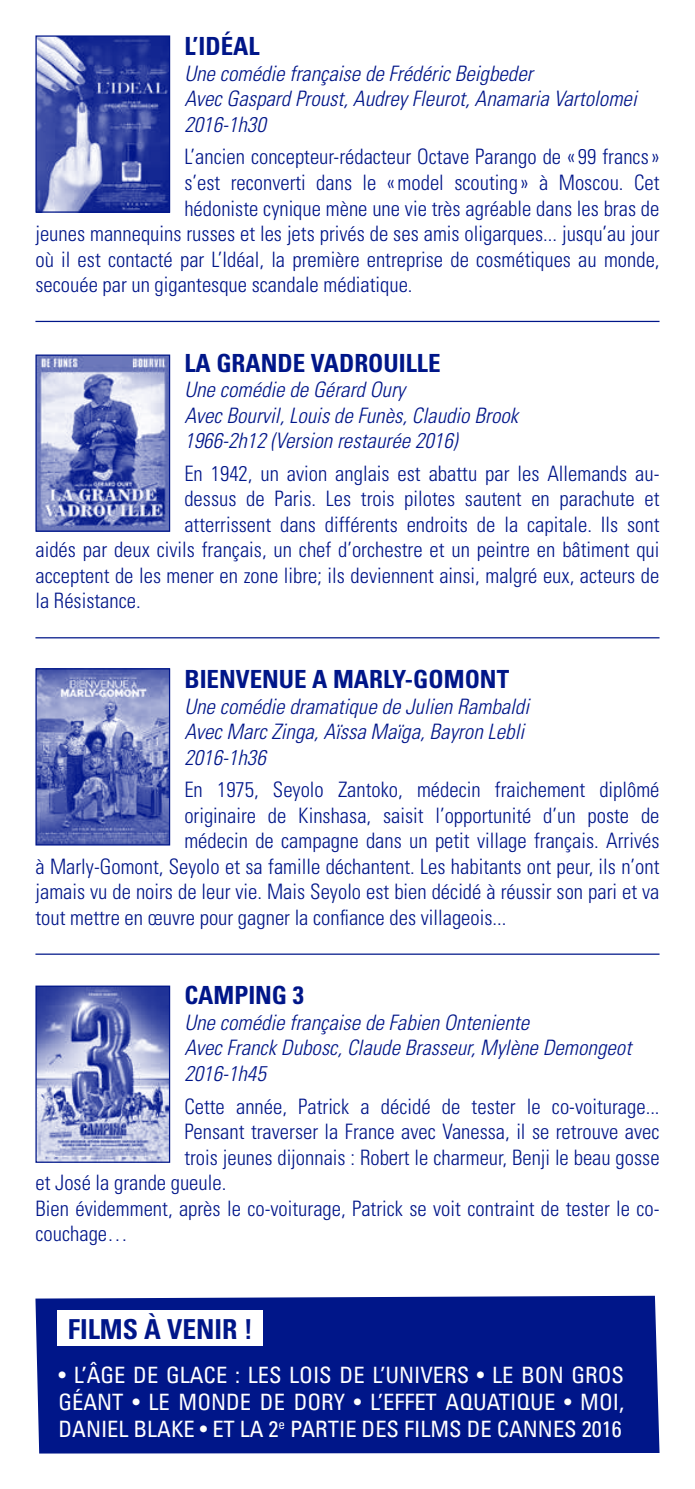
<style>
.page{position:relative;width:695px;height:1489px;background:#fff}
.page>*{position:absolute;margin:0;border:0;box-sizing:border-box;transform-origin:0 0}
.t1{font:700 condensed 27.5px "Univers";color:#001689}
.t2{font:700 condensed 25px "Univers";color:#001689}
.t3{font:condensed 22.5px/27px "Univers";color:#fff;text-align:justify}
.t4{font:300 condensed 21.25px "Univers";color:#001689}
.t5{font:italic 300 condensed 21.25px/25.5px "Univers";color:#001689}
</style>
<div class="page">
<hr style="left:35px;top:321px;width:624px;height:1px;background:#001689">
<hr style="left:35px;top:637px;width:624px;height:1px;background:#001689">
<hr style="left:35px;top:953px;width:624px;height:1px;background:#001689">
<hr style="left:694px;top:0;width:1px;height:1228px;background:#e6e8f3">
<img style="left:37px;top:356px;width:131px;height:173px">
<div style="left:35px;top:354px;width:135px;height:177px;border:1px solid #001689"></div>
<img style="left:37px;top:670px;width:131px;height:173px">
<div style="left:35px;top:668px;width:135px;height:177px;border:1px solid #001689"></div>
<img style="left:37px;top:987px;width:131px;height:173px">
<div style="left:35px;top:985px;width:135px;height:177px;border:1px solid #001689"></div>
<img style="left:37px;top:37px;width:131px;height:174px">
<div style="left:35px;top:35px;width:135px;height:178px;border:1px solid #001689"></div>
<div style="left:35px;top:1295px;width:625px;height:159px;background:#001689"></div>
<div style="left:58px;top:1310px;width:205px;height:35px;background:#fff"></div>
<p class="t2" style="left:184px;top:31px;width:77px">L’IDÉAL</p>
<p class="t5" style="left:184px;top:61px;width:454px">Une comédie française de Frédéric Beigbeder<br>Avec Gaspard Proust, Audrey Fleurot, Anamaria Vartolomei<br>2016-1h30</p>
<p class="t4" style="left:184px;top:144px;width:476px">L’ancien concepteur-rédacteur Octave Parango de « 99 francs»</p>
<p class="t4" style="left:184px;top:170px;width:476px">s’est reconverti dans le «model scouting » à Moscou. Cet</p>
<p class="t4" style="left:184px;top:195px;width:476px">hédoniste cynique mène une vie très agréable dans les bras de</p>
<p class="t4" style="left:35px;top:221px;width:625px">jeunes mannequins russes et les jets privés de ses amis oligarques... jusqu’au jour</p>
<p class="t4" style="left:35px;top:246px;width:625px">où il est contacté par L’Idéal, la première entreprise de cosmétiques au monde,</p>
<p class="t4" style="left:35px;top:272px;width:378px">secouée par un gigantesque scandale médiatique.</p>
<p class="t2" style="left:184px;top:347px;width:258px">LA GRANDE VADROUILLE</p>
<p class="t5" style="left:184px;top:377px;width:335px">Une comédie de Gérard Oury<br>Avec Bourvil, Louis de Funès, Claudio Brook<br>1966-2h12 (Version restaurée 2016)</p>
<p class="t4" style="left:184px;top:460px;width:476px">En 1942, un avion anglais est abattu par les Allemands au-</p>
<p class="t4" style="left:184px;top:486px;width:476px">dessus de Paris. Les trois pilotes sautent en parachute et</p>
<p class="t4" style="left:184px;top:511px;width:476px">atterrissent dans différents endroits de la capitale. Ils sont</p>
<p class="t4" style="left:35px;top:537px;width:625px">aidés par deux civils français, un chef d’orchestre et un peintre en bâtiment qui</p>
<p class="t4" style="left:35px;top:562px;width:625px">acceptent de les mener en zone libre; ils deviennent ainsi, malgré eux, acteurs de</p>
<p class="t4" style="left:35px;top:588px;width:107px">la Résistance.</p>
<p class="t2" style="left:184px;top:663px;width:326px">BIENVENUE A MARLY-GOMONT</p>
<p class="t5" style="left:184px;top:693px;width:346px">Une comédie dramatique de Julien Rambaldi<br>Avec Marc Zinga, Aïssa Maïga, Bayron Lebli<br>2016-1h36</p>
<p class="t4" style="left:184px;top:777px;width:476px">En 1975, Seyolo Zantoko, médecin fraichement diplômé</p>
<p class="t4" style="left:184px;top:802px;width:476px">originaire de Kinshasa, saisit l’opportunité d’un poste de</p>
<p class="t4" style="left:184px;top:828px;width:476px">médecin de campagne dans un petit village français. Arrivés</p>
<p class="t4" style="left:35px;top:853px;width:625px">à Marly-Gomont, Seyolo et sa famille déchantent. Les habitants ont peur, ils n’ont</p>
<p class="t4" style="left:35px;top:879px;width:625px">jamais vu de noirs de leur vie. Mais Seyolo est bien décidé à réussir son pari et va</p>
<p class="t4" style="left:35px;top:904px;width:472px">tout mettre en œuvre pour gagner la confiance des villageois...</p>
<p class="t2" style="left:184px;top:980px;width:77px">CAM PING</p>
<p class="t2" style="left:293px;top:980px;width:13px">3</p>
<p class="t5" style="left:184px;top:1009px;width:448px">Une comédie française de Fabien Onteniente<br>Avec Franck Dubosc, Claude Brasseur, Mylène Demongeot<br>2016-1h45</p>
<p class="t4" style="left:184px;top:1093px;width:476px">Cette année, Patrick a décidé de tester le co-voiturage...</p>
<p class="t4" style="left:184px;top:1118px;width:476px">Pensant traverser la France avec Vanessa, il se retrouve avec</p>
<p class="t4" style="left:184px;top:1144px;width:476px">trois jeunes dijonnais : Robert le charmeur, Benji le beau gosse</p>
<p class="t4" style="left:35px;top:1169px;width:192px">et José la grande gueule.</p>
<p class="t4" style="left:35px;top:1195px;width:625px">Bien évidemment, après le co-voiturage, Patrick se voit contraint de tester le co-</p>
<p class="t4" style="left:35px;top:1220px;width:94px">couchage…</p>
<p class="t1" style="left:68px;top:1312px;width:27px">FILMS</p>
<p class="t1" style="left:144px;top:1312px;width:38px">À VENIR</p>
<p class="t1" style="left:244px;top:1312px;width:11px">!</p>
<p class="t3" style="left:58px;top:1360px;width:567px">• L’ÂGE D E GLACE : LES LOIS D E L’UNIVERS • LE BON GROS GÉANT • LE MOND E D E DORY • L’EFFET AQUATIQUE • MOI, DANIEL BLAKE • ET LA 2<sup>E</sup> PARTIE D ES FILM S D E CANNES 2016</p>
</div>
